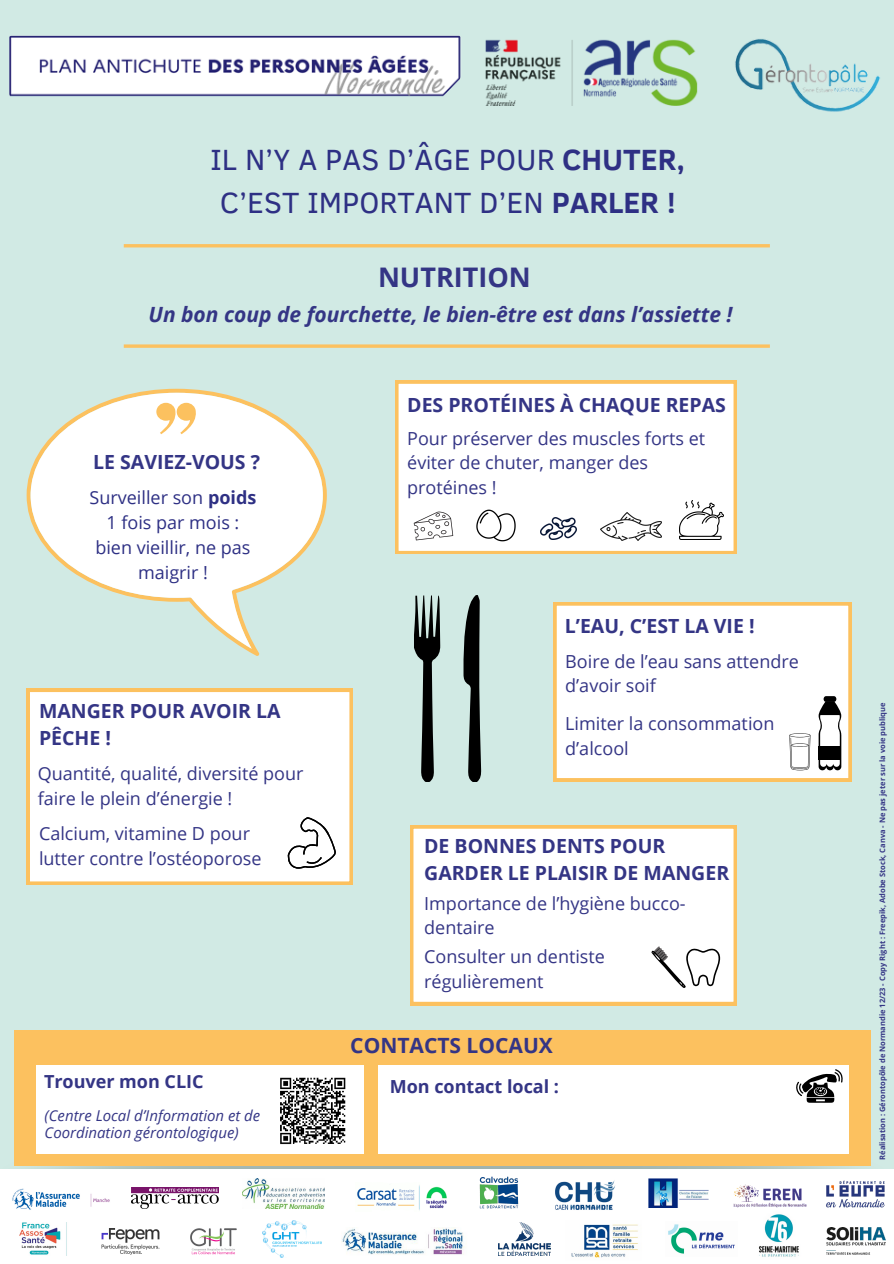
<style>
.page{position:relative;width:894px;height:1264px;background:#fff}
.page>*{position:absolute;margin:0;border:0;box-sizing:border-box;transform-origin:0 0}
.t1{font:30px/42.8px "Clear Sans";color:#2e3084;text-align:center}
.t2{font:700 27px "Open Sans";color:#343585}
.t3{font:italic 700 21px "Open Sans";color:#343585}
.t4{font:700 21px "Open Sans";color:#343585}
.t5{font:700 19.5px/27px "Open Sans";color:#343585}
.t6{font:18px/24.8px "Open Sans";color:#343585}
.t7{font:18px/24.8px "Open Sans";color:#2e3084;text-align:center}
.t8{font:700 18px "Open Sans";color:#343585}
.t9{font:italic 15px/16.8px "Open Sans";color:#343585}
.t10{font:700 7.5px "Open Sans";color:#343585}
.s1{font-weight:700}
</style>
<div class="page">
<div style="left:0;top:0;width:893px;height:1263px;background:#d1eae4"></div>
<img style="left:9px;top:35px;width:871px;height:77px">
<img style="left:14px;top:1075px;width:857px;height:94px">
<div style="left:0;top:1169px;width:893px;height:94px;background:#fff"></div>
<div style="left:553px;top:602px;width:298px;height:179px;background:#fff"></div>
<svg style="left:395px;top:380px;width:341px;height:174px;background:#fefaf4"></svg>
<img style="left:540px;top:517px;width:36px;height:23px">
<img style="left:400px;top:492px;width:67px;height:62px">
<img style="left:475px;top:505px;width:41px;height:41px">
<img style="left:600px;top:512px;width:61px;height:28px">
<img style="left:679px;top:500px;width:44px;height:39px">
<svg style="left:27px;top:389px;width:300px;height:266px"></svg>
<svg style="left:31px;top:393px;width:292px;height:255px;fill:#fff"></svg>
<svg style="left:156px;top:403px;width:41px;height:31px"></svg>
<div style="left:410px;top:825px;width:326px;height:180px;background:#fff"></div>
<svg style="left:651px;top:946px;width:69px;height:42px;background:#d9d9d9"></svg>
<div style="left:27px;top:688px;width:326px;height:196px;background:#fff"></div>
<svg style="left:286px;top:817px;width:50px;height:51px;background:#d9d9d9"></svg>
<svg style="left:414px;top:595px;width:26px;height:187px"></svg>
<svg style="left:463px;top:595px;width:18px;height:187px"></svg>
<svg style="left:789px;top:733px;width:21px;height:37px"></svg>
<svg style="left:818px;top:701px;width:22px;height:69px"></svg>
<div style="left:818px;top:746px;width:22px;height:14px;background:#000"></div>
<div style="left:823px;top:696px;width:13px;height:6px;background:#000;border-radius:3px"></div>
<hr style="left:124px;top:244px;width:645px;height:3px;background:#fcc15f">
<svg style="left:124px;top:344px;width:645px;height:4px;background:#f5c773"></svg>
<img style="left:20px;top:1222px;width:47px;height:33px">
<img style="left:826px;top:1227px;width:59px;height:28px">
<img style="left:262px;top:1220px;width:60px;height:37px">
<img style="left:759px;top:1214px;width:40px;height:43px">
<img style="left:571px;top:1224px;width:67px;height:34px">
<img style="left:243px;top:1178px;width:82px;height:30px">
<img style="left:479px;top:1176px;width:40px;height:33px">
<img style="left:357px;top:1185px;width:90px;height:26px">
<img style="left:12px;top:1188px;width:98px;height:22px">
<img style="left:341px;top:1227px;width:124px;height:28px">
<img style="left:190px;top:1228px;width:46px;height:27px">
<img style="left:668px;top:1224px;width:67px;height:30px">
<img style="left:826px;top:1180px;width:59px;height:28px">
<img style="left:733px;top:1184px;width:74px;height:24px">
<img style="left:498px;top:1222px;width:52px;height:33px">
<img style="left:132px;top:1187px;width:86px;height:21px">
<img style="left:648px;top:1178px;width:60px;height:29px">
<img style="left:101px;top:1228px;width:59px;height:27px">
<img style="left:555px;top:1180px;width:60px;height:30px">
<div style="left:14px;top:1029px;width:856px;height:136px;background:#fcc15f"></div>
<div style="left:378px;top:1064px;width:471px;height:89px;background:#fff"></div>
<div style="left:36px;top:1064px;width:328px;height:89px;background:#fff"></div>
<svg style="left:796px;top:1069px;width:47px;height:33px"></svg>
<img style="left:280px;top:1077px;width:66px;height:67px">
<h6 class="t1" style="left:210px;top:136px;width:476px">IL N’Y A PAS D’ÂGE POUR <span class="s1">CHUTER,<br></span>C’EST IMPORTANT D’EN <span class="s1">PARLER !</span></h6>
<p class="t2" style="left:378px;top:258px;width:154px">NUTRITION</p>
<p class="t3" style="left:148px;top:300px;width:585px">Un bon coup de fourchette, le bien-être est dans l’assiette !</p>
<p class="t5" style="left:93px;top:448px;width:168px">LE SAVIEZ-VOUS ?</p>
<p class="t7" style="left:90px;top:485px;width:168px">Surveiller son <span class="s1">poids<br></span>1 fois par mois : bien vieillir, ne pas maigrir !</p>
<p class="t5" style="left:39px;top:696px;width:243px">MANGER POUR AVOIR LA<br>PÊCHE !</p>
<p class="t6" style="left:38px;top:761px;width:267px">Quantité, qualité, diversité pour faire le plein d’énergie !</p>
<h3 class="t6" style="left:39px;top:820px;width:224px">Calcium, vitamine D pour lutter contre l’ostéoporose</h3>
<p class="t5" style="left:407px;top:391px;width:320px">DES PROTÉINES À CHAQUE REPAS</p>
<h6 class="t6" style="left:407px;top:425px;width:299px">Pour préserver des muscles forts et éviter de chuter, manger des protéines !</h6>
<p class="t5" style="left:564px;top:611px;width:191px">L’EAU, C’EST LA VIE !</p>
<h3 class="t6" style="left:565px;top:648px;width:235px">Boire de l’eau sans attendre d’avoir soif</h3>
<h6 class="t6" style="left:565px;top:711px;width:211px">Limiter la consommation d’alcool</h6>
<p class="t5" style="left:424px;top:832px;width:306px">DE BONNES DENTS POUR<br>GARDER LE PLAISIR DE MANGER</p>
<p class="t6" style="left:424px;top:890px;width:263px">Importance de l’hygiène bucco&shy;dentaire</p>
<p class="t6" style="left:424px;top:944px;width:182px">Consulter un dentiste régulièrement</p>
<p class="t4" style="left:350px;top:1030px;width:204px">CONTACTS LOCAUX</p>
<p class="t8" style="left:44px;top:1069px;width:161px">Trouver mon CLIC</p>
<p class="t8" style="left:389px;top:1073px;width:171px">Mon contact local :</p>
<p class="t9" style="left:45px;top:1106px;width:217px">(Centre Local d’Information et de<br>Coordination gérontologique)</p>
<h3 class="t10" style="left:876px;top:1159px;width:458px;rotate:-90deg">Réalisation : Gérontopôle de Normandie 12/23 - Copy Right : Freepik, Adobe Stock, Canva - Ne pas jeter sur la voie publique</h3>
</div>
